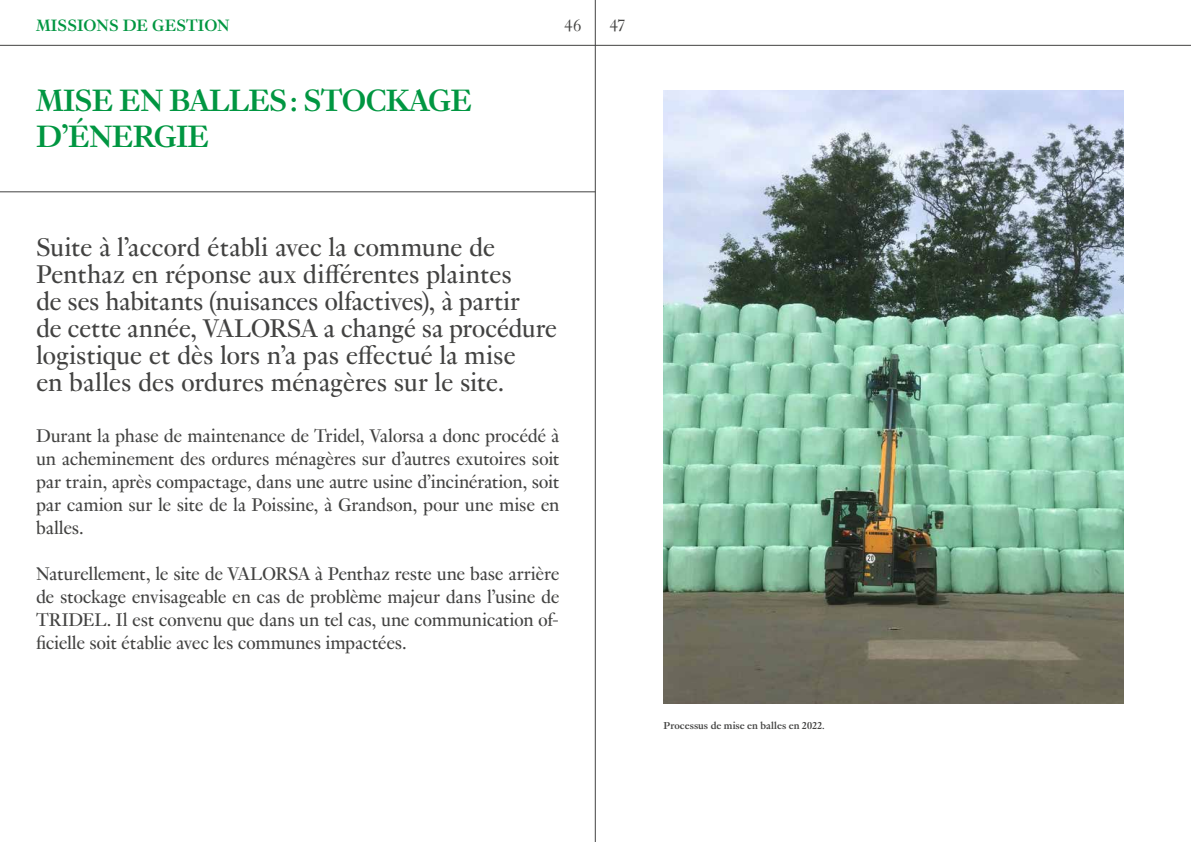
<style>
.page{position:relative;width:1191px;height:842px;background:#fff}
.page>*{position:absolute;margin:0;border:0;box-sizing:border-box;transform-origin:0 0}
.t1{font:700 33.8px/36.1px "Genath";letter-spacing:-.02em;color:#009641}
.t2{font:28px/27px "Genath";letter-spacing:-.01em;color:#424241}
.t3{font:20px/23px "Genath";letter-spacing:-.015em;color:#424241;text-align:justify}
.t4{font:700 18px "Genath";letter-spacing:.01em;color:#009641}
.t5{font:300 18px "Genath";color:#424241}
.t6{font:700 11px "Genath";letter-spacing:.005em;color:#424241}
</style>
<div class="page">
<hr style="left:0;top:192px;width:595px;height:1px;background:#424241">
<hr style="left:0;top:45px;width:1191px;height:1px;background:#424241">
<hr style="left:595px;top:0;width:1px;height:842px;background:#424241">
<img style="left:663px;top:91px;width:460px;height:612px">
<p class="t4" style="left:36px;top:12px;width:195px">MISSIONS DE GESTION</p>
<h1 class="t1" style="left:36px;top:80px;width:437px">MISE EN BALLES : STOCKAGE<br>D’ÉNERGIE</h1>
<p class="t5" style="left:564px;top:12px;width:18px">46</p>
<p class="t5" style="left:609px;top:12px;width:17px">47</p>
<p class="t2" style="left:36px;top:232px;width:523px">Suite à l’accord établi avec la commune de Penthaz en réponse aux différentes plaintes<br>de ses habitants (nuisances olfactives), à partir<br>de cette année, VALORSA a changé sa procédure logistique et dès lors n’a pas effectué la mise<br>en balles des ordures ménagères sur le site.</p>
<p class="t3" style="left:36px;top:423px;width:525px">Durant la phase de maintenance de Tridel, Valorsa a donc procédé à un acheminement des ordures ménagères sur d’autres exutoires soit par train, après compactage, dans une autre usine d’incinération, soit par camion sur le site de la Poissine, à Grandson, pour une mise en balles.</p>
<p class="t3" style="left:36px;top:561px;width:525px">Naturellement, le site de VALORSA à Penthaz reste une base arrière de stockage envisageable en cas de problème majeur dans l’usine de TRIDEL. Il est convenu que dans un tel cas, une communication of&shy;ficielle soit établie avec les communes impactées.</p>
<p class="t6" style="left:663px;top:717px;width:163px">Processus de mise en balles en 2022.</p>
</div>
